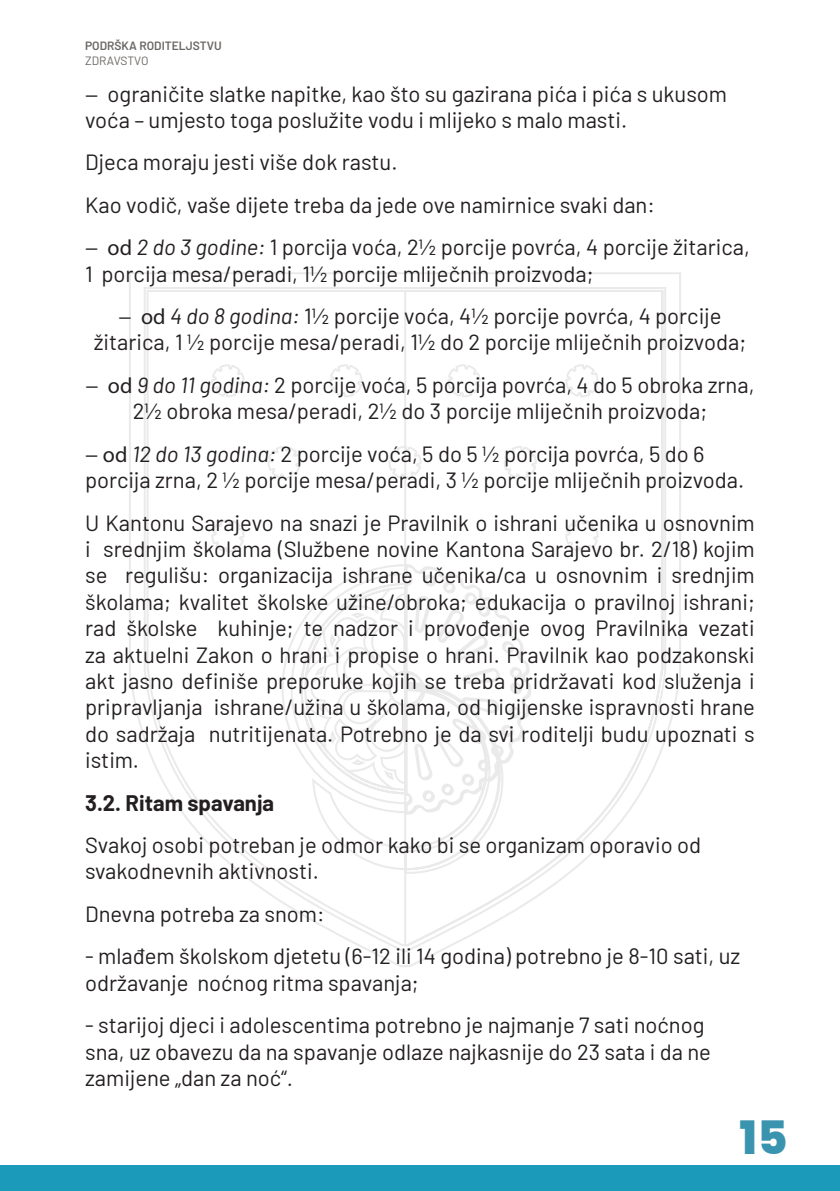
<style>
.page{position:relative;width:840px;height:1191px;background:#fff}
.page>*{position:absolute;margin:0;border:0;box-sizing:border-box;transform-origin:0 0}
.t1{font:800 46px "Poppins";color:#3b94af}
.t2{font:22px/26.4px "Barlow";color:#231f20}
.t3{font:700 22px "Barlow";color:#231f20}
.t4{font:600 12px "Barlow";color:#696663}
.t5{font:12px "Barlow";letter-spacing:-.005em;color:#696663}
.s1{font-family:"Myriad Pro"}
.s2{font-style:italic}
.s3{font-family:"Times New Roman"}
</style>
<div class="page">
<div style="left:0;top:1165px;width:839px;height:26px;background:#1b9bb9"></div>
<svg style="left:129px;top:272px;width:552px;height:695px"></svg>
<p class="t4" style="left:85px;top:37px;width:138px">PODRŠKA RODITELJSTVU</p>
<p class="t5" style="left:85px;top:52px;width:65px">ZDRAVSTVO</p>
<p class="t2" style="left:85px;top:79px;width:643px"><span class="s1">−</span> ograničite slatke napitke, kao što su gazirana pića i pića s ukusom voća – umjesto toga poslužite vodu i mlijeko s malo masti.</p>
<p class="t2" style="left:85px;top:148px;width:314px">Djeca moraju jesti više dok rastu.</p>
<p class="t2" style="left:85px;top:190px;width:571px">Kao vodič, vaše dijete treba da jede ove namirnice svaki dan:</p>
<p class="t2" style="left:85px;top:232px;width:666px"><span class="s1">− od</span> <span class="s2">2 do 3 godine:</span> 1 porcija voća, 2½ porcije povrća, 4 porcije žitarica,<br>1 porcija mesa/peradi, 1½ porcije mliječnih proizvoda;</p>
<p class="t2" style="left:94px;top:301px;width:653px;text-align:center"><span class="s1">− od</span> <span class="s2">4 do 8 godina:</span> 1½ porcije voća, 4½ porcije povrća, 4 porcije žitarica, 1 ½ porcije mesa/peradi, 1½ do 2 porcije mliječnih proizvoda;</p>
<p class="t2" style="left:85px;top:370px;width:670px;text-align:center"><span class="s1">− od</span> <span class="s2">9 do 11 godina:</span> 2 porcije voća, 5 porcija povrća, 4 do 5 obroka zrna,<br>2½ obroka mesa/peradi, 2½ do 3 porcije mliječnih proizvoda;</p>
<p class="t2" style="left:85px;top:439px;width:660px"><span class="s1">− od</span> <span class="s2">12 do 13 godina:</span> 2 porcije voća, 5 do 5 ½ porcija povrća, 5 do 6 porcija zrna, 2 ½ porcije mesa/peradi, 3 ½ porcije mliječnih proizvoda.</p>
<p class="t2" style="left:85px;top:508px;width:670px;text-align:justify">U Kantonu Sarajevo na snazi je Pravilnik o ishrani učenika u osnovnim i srednjim školama (Službene novine Kantona Sarajevo br. 2/18) kojim se regulišu: organizacija ishrane učenika/ca u osnovnim i srednjim školama; kvalitet školske užine/obroka; edukacija o pravilnoj ishrani; rad školske kuhinje; te nadzor i provođenje ovog Pravilnika vezati za aktuelni Zakon o hrani i propise o hrani. Pravilnik kao podzakonski akt jasno definiše preporuke kojih se treba pridržavati kod služenja i pripravljanja ishrane/užina u školama, od higijenske ispravnosti hrane do sadržaja nutritijenata. Potrebno je da svi roditelji budu upoznati s istim.</p>
<p class="t3" style="left:85px;top:786px;width:190px">3.2. Ritam spavanja</p>
<p class="t2" style="left:85px;top:830px;width:617px">Svakoj osobi potreban je odmor kako bi se organizam oporavio od svakodnevnih aktivnosti.</p>
<p class="t2" style="left:85px;top:899px;width:241px">Dnevna potreba za snom:</p>
<p class="t2" style="left:85px;top:941px;width:656px">- mlađem školskom djetetu (6-12 ili 14 godina) potrebno je 8-10 sati, uz održavanje noćnog ritma spavanja;</p>
<p class="t2" style="left:85px;top:1010px;width:627px">- starijoj djeci i adolescentima potrebno je najmanje 7 sati noćnog sna, uz obavezu da na spavanje odlaze najkasnije do 23 sata i da ne zamijene „dan za noć“<span class="s3">.</span></p>
<h1 class="t1" style="left:739px;top:1111px;width:49px">15</h1>
</div>
